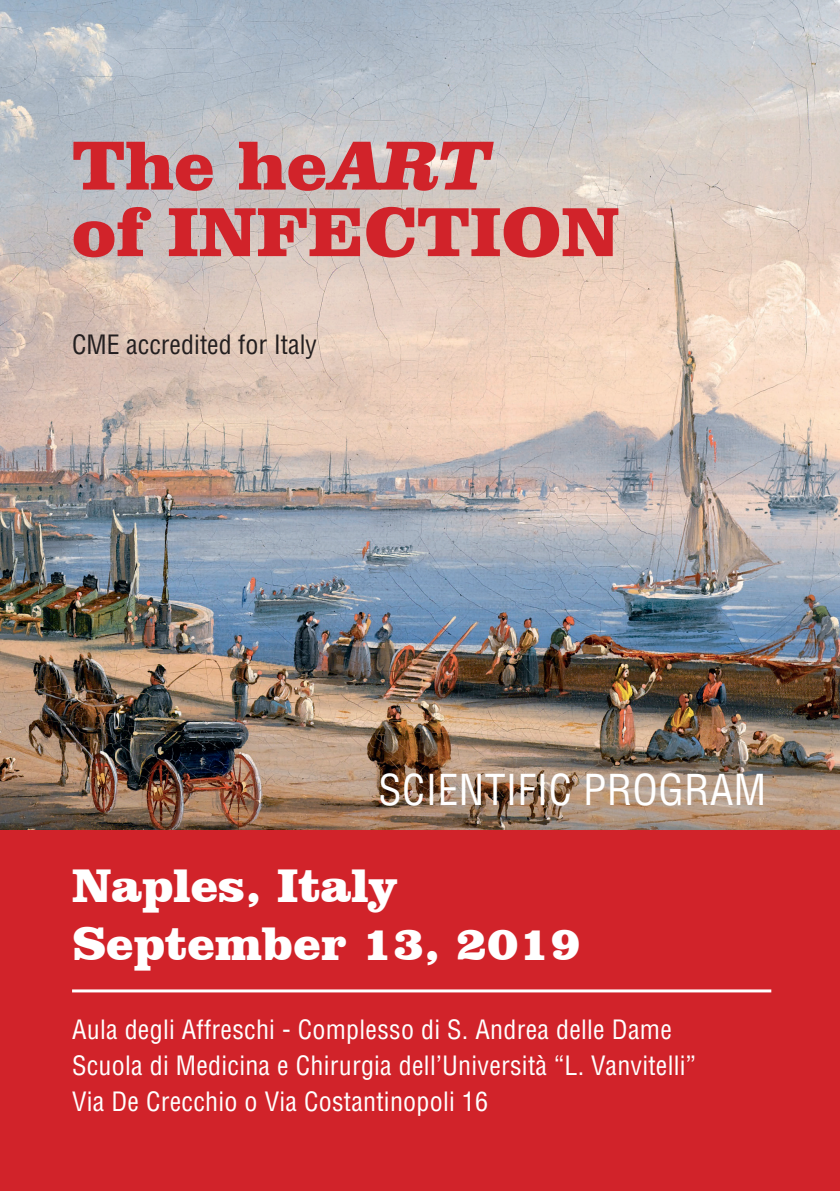
<style>
.page{position:relative;width:840px;height:1191px;background:#fff}
.page>*{position:absolute;margin:0;border:0;box-sizing:border-box;transform-origin:0 0}
.t1{font:900 71.2px/66.6px "Clarendon BT";color:#d1232a}
.t2{font:900 48.4px/58px "Clarendon BT";color:#fff}
.t3{font:condensed 41.6px "Helvetica LT Std";letter-spacing:.01em;color:#fff}
.t4{font:condensed 26px/36px "Helvetica LT Std";letter-spacing:.01em;color:#fff}
.t5{font:condensed 26px "Helvetica LT Std";color:#231f20}
.s1{font-style:italic}
</style>
<div class="page">
<div style="left:0;top:818px;width:839px;height:373px;background:#d1232a"></div>
<img style="left:0;top:0;width:839px;height:829px">
<hr style="left:72px;top:989px;width:698px;height:3px;background:#fff">
<h1 class="t1" style="left:72px;top:130px;width:548px">The he<span class="s1">ART<br></span>of INFECTION</h1>
<p class="t5" style="left:72px;top:329px;width:246px">CME accredited for Italy</p>
<h3 class="t3" style="left:378px;top:763px;width:389px">SCIENTIFIC PROGRAM</h3>
<h2 class="t2" style="left:72px;top:855px;width:510px">Naples, Italy<br>September 13, 2019</h2>
<p class="t4" style="left:72px;top:1011px;width:625px">Aula degli Affreschi - Complesso di S. Andrea delle Dame<br>Scuola di Medicina e Chirurgia dell’Università “L. Vanvitelli”<br>Via De Crecchio o Via Costantinopoli 16</p>
</div>
